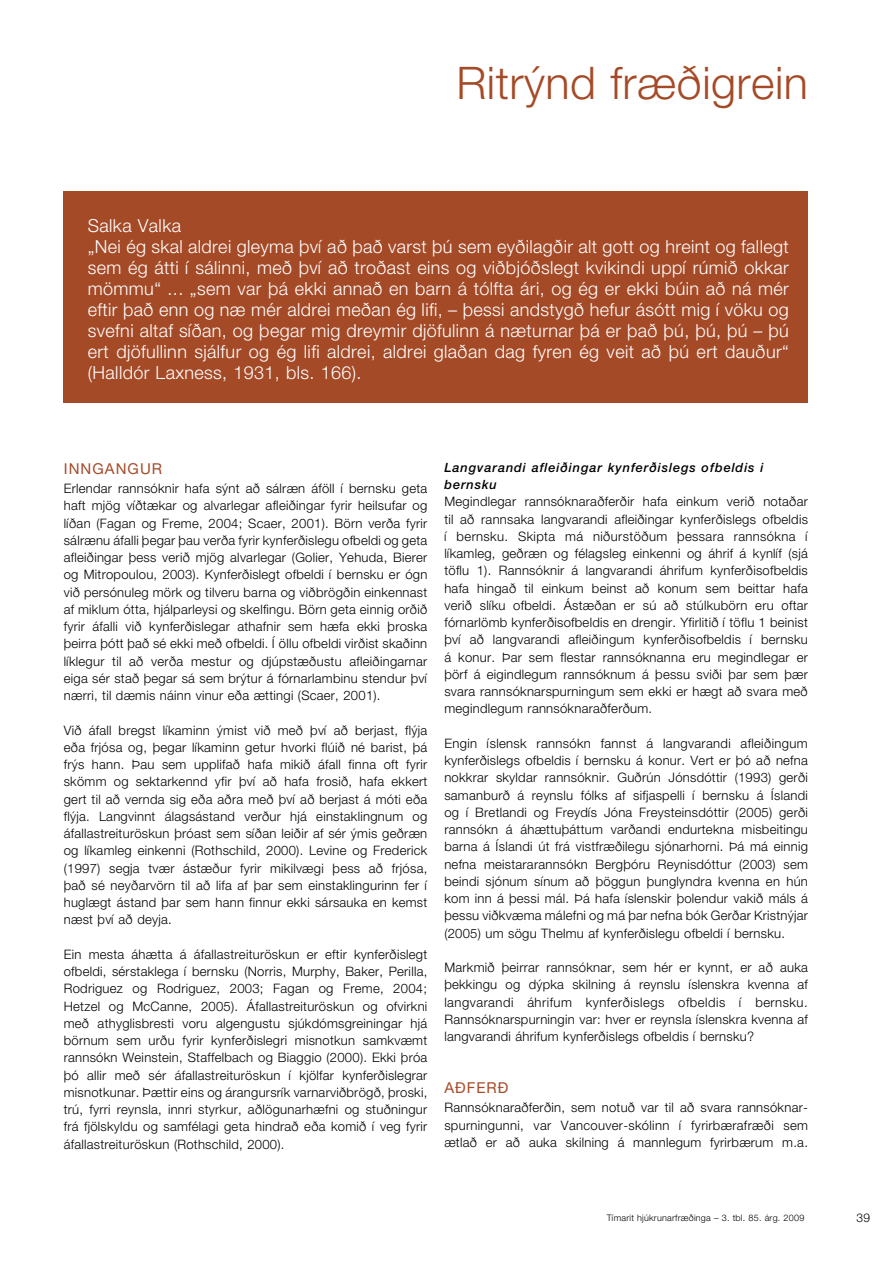
<style>
.page{position:relative;width:893px;height:1263px;background:#fff}
.page>*{position:absolute;margin:0;border:0;box-sizing:border-box;transform-origin:0 0}
.t1{font:300 45px "Helvetica Neue";letter-spacing:.01em;color:#a54a27}
.t2{font:300 18px/21px "Helvetica Neue";letter-spacing:.02em;color:#fff}
.t3{font:15px "Helvetica Neue";letter-spacing:.07em;color:#a54a27}
.t4{font:300 13.05px/17.2px "Helvetica Neue";letter-spacing:.02em;color:#000;text-align:justify}
.t5{font:italic 500 12.75px/17.2px "Helvetica Neue";letter-spacing:.07em;color:#000}
.t6{font:300 12px "Helvetica Neue";color:#000}
.t7{font:300 9px "Helvetica Neue";letter-spacing:.025em;color:#000}
</style>
<div class="page">
<div style="left:64px;top:191px;width:744px;height:212px;background:#a54a27"></div>
<h1 class="t1" style="left:456px;top:56px;width:353px">Ritrýnd fræðigrein</h1>
<p class="t2" style="left:88px;top:214px;width:702px">Salka Valka<br>„Nei ég skal aldrei gleyma því að það varst þú sem eyðilagðir alt gott og hreint og fallegt sem ég átti í sálinni, með því að troðast eins og viðbjóðslegt kvikindi uppí rúmið okkar mömmu“ ... „sem var þá ekki annað en barn á tólfta ári, og ég er ekki búin að ná mér eftir það enn og næ mér aldrei meðan ég lifi, – þessi andstygð hefur ásótt mig í vöku og svefni altaf síðan, og þegar mig dreymir djöfulinn á næturnar þá er það þú, þú, þú – þú ert djöfullinn sjálfur og ég lifi aldrei, aldrei glaðan dag fyren ég veit að þú ert dauður“ (Halldór Laxness, 1931, bls. 166).</p>
<p class="t3" style="left:64px;top:459px;width:100px">INNGANGUR</p>
<p class="t4" style="left:64px;top:479px;width:365px">Erlendar rannsóknir hafa sýnt að sálræn áföll í bernsku geta haft mjög víðtækar og alvarlegar afleiðingar fyrir heilsufar og líðan (Fagan og Freme, 2004; Scaer, 2001). Börn verða fyrir sálrænu áfalli þegar þau verða fyrir kynferðislegu ofbeldi og geta afleiðingar þess verið mjög alvarlegar (Golier, Yehuda, Bierer og Mitropoulou, 2003). Kynferðislegt ofbeldi í bernsku er ógn við persónuleg mörk og tilveru barna og viðbrögðin einkennast af miklum ótta, hjálparleysi og skelfingu. Börn geta einnig orðið fyrir áfalli við kynferðislegar athafnir sem hæfa ekki þroska þeirra þótt það sé ekki með ofbeldi. Í öllu ofbeldi virðist skaðinn líklegur til að verða mestur og djúpstæðustu afleiðingarnar eiga sér stað þegar sá sem brýtur á fórnarlambinu stendur því nærri, til dæmis náinn vinur eða ættingi (Scaer, 2001).</p>
<p class="t4" style="left:64px;top:721px;width:365px">Við áfall bregst líkaminn ýmist við með því að berjast, flýja eða frjósa og, þegar líkaminn getur hvorki flúið né barist, þá frýs hann. Þau sem upplifað hafa mikið áfall finna oft fyrir skömm og sektarkennd yfir því að hafa frosið, hafa ekkert gert til að vernda sig eða aðra með því að berjast á móti eða flýja. Langvinnt álagsástand verður hjá einstaklingnum og áfallastreituröskun þróast sem síðan leiðir af sér ýmis geðræn og líkamleg einkenni (Rothschild, 2000). Levine og Frederick (1997) segja tvær ástæður fyrir mikilvægi þess að frjósa, það sé neyðarvörn til að lifa af þar sem einstaklingurinn fer í huglægt ástand þar sem hann finnur ekki sársauka en kemst næst því að deyja.</p>
<p class="t4" style="left:64px;top:945px;width:365px">Ein mesta áhætta á áfallastreituröskun er eftir kynferðislegt ofbeldi, sérstaklega í bernsku (Norris, Murphy, Baker, Perilla, Rodriguez og Rodriguez, 2003; Fagan og Freme, 2004; Hetzel og McCanne, 2005). Áfallastreituröskun og ofvirkni með athyglisbresti voru algengustu sjúkdómsgreiningar hjá börnum sem urðu fyrir kynferðislegri misnotkun samkvæmt rannsókn Weinstein, Staffelbach og Biaggio (2000). Ekki þróa þó allir með sér áfallastreituröskun í kjölfar kynferðislegrar misnotkunar. Þættir eins og árangursrík varnarviðbrögð, þroski, trú, fyrri reynsla, innri styrkur, aðlögunarhæfni og stuðningur frá fjölskyldu og samfélagi geta hindrað eða komið í veg fyrir áfallastreituröskun (Rothschild, 2000).</p>
<p class="t5" style="left:444px;top:458px;width:321px">Langvarandi afleiðingar kynferðislegs ofbeldis i bernsku</p>
<p class="t4" style="left:444px;top:493px;width:365px">Megindlegar rannsóknaraðferðir hafa einkum verið notaðar til að rannsaka langvarandi afleiðingar kynferðislegs ofbeldis í bernsku. Skipta má niðurstöðum þessara rannsókna í líkamleg, geðræn og félagsleg einkenni og áhrif á kynlíf (sjá töflu 1). Rannsóknir á langvarandi áhrifum kynferðisofbeldis hafa hingað til einkum beinst að konum sem beittar hafa verið slíku ofbeldi. Ástæðan er sú að stúlkubörn eru oftar fórnarlömb kynferðisofbeldis en drengir. Yfirlitið í töflu 1 beinist því að langvarandi afleiðingum kynferðisofbeldis í bernsku á konur. Þar sem flestar rannsóknanna eru megindlegar er þörf á eigindlegum rannsóknum á þessu sviði þar sem þær svara rannsóknarspurningum sem ekki er hægt að svara með megindlegum rannsóknaraðferðum.</p>
<p class="t4" style="left:444px;top:734px;width:365px">Engin íslensk rannsókn fannst á langvarandi afleiðingum kynferðislegs ofbeldis í bernsku á konur. Vert er þó að nefna nokkrar skyldar rannsóknir. Guðrún Jónsdóttir (1993) gerði samanburð á reynslu fólks af sifjaspelli í bernsku á Íslandi og í Bretlandi og Freydís Jóna Freysteinsdóttir (2005) gerði rannsókn á áhættuþáttum varðandi endurtekna misbeitingu barna á Íslandi út frá vistfræðilegu sjónarhorni. Þá má einnig nefna meistararannsókn Bergþóru Reynisdóttur (2003) sem beindi sjónum sínum að þöggun þunglyndra kvenna en hún kom inn á þessi mál. Þá hafa íslenskir þolendur vakið máls á þessu viðkvæma málefni og má þar nefna bók Gerðar Kristnýjar (2005) um sögu Thelmu af kynferðislegu ofbeldi í bernsku.</p>
<p class="t4" style="left:444px;top:958px;width:365px">Markmið þeirrar rannsóknar, sem hér er kynnt, er að auka þekkingu og dýpka skilning á reynslu íslenskra kvenna af langvarandi áhrifum kynferðislegs ofbeldis í bernsku.<br>Rannsóknarspurningin var: hver er reynsla íslenskra kvenna af langvarandi áhrifum kynferðislegs ofbeldis í bernsku?</p>
<p class="t3" style="left:444px;top:1078px;width:66px">AÐFERÐ</p>
<p class="t4" style="left:444px;top:1099px;width:365px;text-align:left">Rannsóknaraðferðin, sem notuð var til að svara rannsóknar&shy;spurningunni, var Vancouver-skólinn í fyrirbærafræði sem ætlað er að auka skilning á mannlegum fyrirbærum m.a.</p>
<p class="t7" style="left:607px;top:1212px;width:199px">Tímarit hjúkrunarfræ›inga – 3. tbl. 85. árg. 2009</p>
<p class="t6" style="left:857px;top:1210px;width:15px">39</p>
</div>
